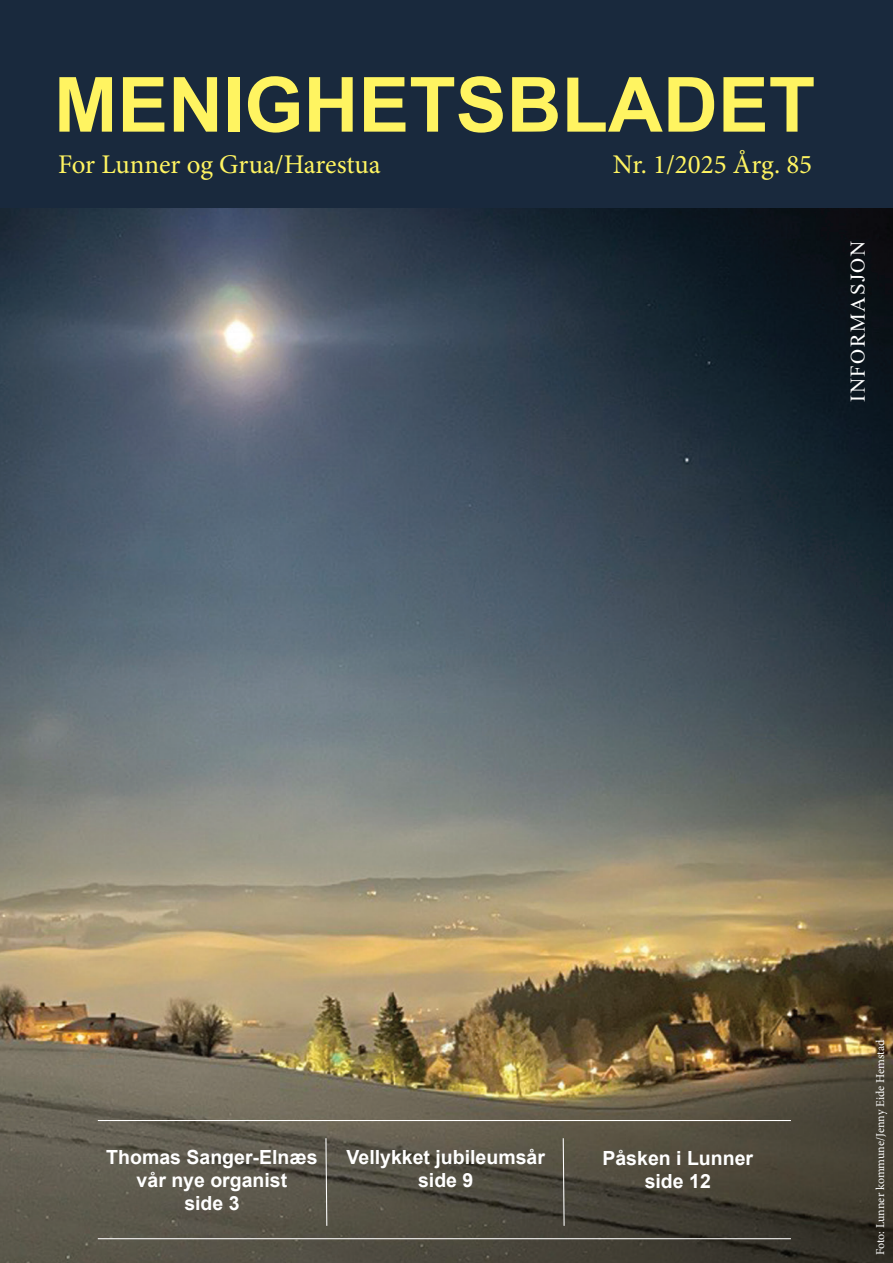
<style>
.page{position:relative;width:893px;height:1263px;background:#fff}
.page>*{position:absolute;margin:0;border:0;box-sizing:border-box;transform-origin:0 0}
.t1{font:700 76.05px "Arial";color:#fff461}
.t2{font:27px "Minion Pro";letter-spacing:-.005em;color:#fff461}
.t3{font:20.85px "Times New Roman";letter-spacing:.07em;color:#fff}
.t4{font:700 19.5px/23.4px "Arial";color:#fff;text-align:center}
.t5{font:12px "Minion Pro";color:#fff}
</style>
<div class="page">
<div style="left:0;top:0;width:893px;height:208px;background:#19293d"></div>
<img style="left:0;top:208px;width:893px;height:1055px">
<svg style="left:325px;top:1137px;width:3px;height:90px"></svg>
<svg style="left:562px;top:1137px;width:3px;height:90px"></svg>
<hr style="left:98px;top:1120px;width:693px;height:1px;background:#fff">
<hr style="left:98px;top:1238px;width:693px;height:1px;background:#fff">
<h1 class="t1" style="left:54px;top:51px;width:763px">MENIGHETSBLADET</h1>
<h2 class="t2" style="left:58px;top:146px;width:324px">For Lunner og Grua/Harestua</h2>
<h2 class="t2" style="left:613px;top:146px;width:201px">Nr. 1/2025 Årg. 85</h2>
<p class="t3" style="left:843px;top:402px;width:163px;rotate:-90deg">INFORMASJON</p>
<p class="t4" style="left:106px;top:1145px;width:213px">Thomas Sanger-Elnæs vår nye organist<br>side 3</p>
<p class="t4" style="left:347px;top:1145px;width:200px">Vellykket jubileumsår side 9</p>
<p class="t4" style="left:602px;top:1146px;width:152px">Påsken i Lunner side 12</p>
<p class="t5" style="left:872px;top:1255px;width:217px;rotate:-90deg">Foto: Lunner kommune/Jenny Eide Hemstad</p>
</div>
